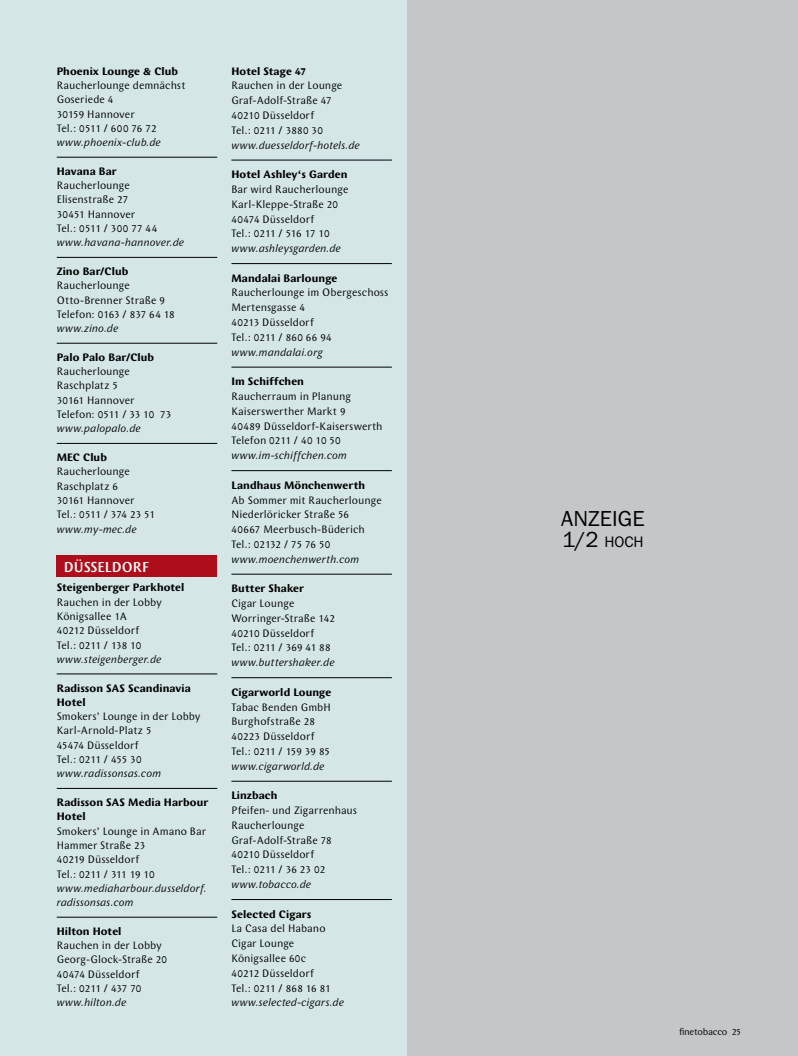
<style>
.page{position:relative;width:798px;height:1056px;background:#fff}
.page>*{position:absolute;margin:0;border:0;box-sizing:border-box;transform-origin:0 0}
.t1{font:22.5px "Franklin Gothic";color:#000}
.t2{font:15.75px "Franklin Gothic";color:#000}
.t3{font:500 15px "Wunderlich";color:#fff}
.t4{font:11.25px/14.8px "Wunderlich";color:#000}
.t5{font:italic 11.25px/14.2px "Wunderlich";letter-spacing:-.005em;color:#000}
.t6{font:700 11.25px/14.2px "Wunderlich";letter-spacing:.01em;color:#000}
.t7{font:10px "Wunderlich";color:#000}
.s1{font-size:22.5px}
</style>
<div class="page">
<div style="left:0;top:0;width:797px;height:1056px;background:#d4e7e6"></div>
<hr style="left:57px;top:157px;width:160px;height:1px;background:#000">
<hr style="left:57px;top:257px;width:160px;height:1px;background:#000">
<hr style="left:57px;top:343px;width:160px;height:1px;background:#000">
<hr style="left:57px;top:443px;width:160px;height:1px;background:#000">
<hr style="left:57px;top:674px;width:160px;height:1px;background:#000">
<hr style="left:57px;top:788px;width:160px;height:1px;background:#000">
<hr style="left:57px;top:917px;width:160px;height:1px;background:#000">
<div style="left:57px;top:555px;width:160px;height:22px;background:#ae0e1b"></div>
<hr style="left:231px;top:160px;width:161px;height:1px;background:#000">
<hr style="left:231px;top:263px;width:161px;height:1px;background:#000">
<hr style="left:231px;top:367px;width:161px;height:1px;background:#000">
<hr style="left:231px;top:470px;width:161px;height:1px;background:#000">
<hr style="left:231px;top:574px;width:161px;height:1px;background:#000">
<hr style="left:231px;top:677px;width:161px;height:1px;background:#000">
<hr style="left:231px;top:781px;width:161px;height:1px;background:#000">
<hr style="left:231px;top:899px;width:161px;height:1px;background:#000">
<div style="left:407px;top:0;width:390px;height:1056px;background:#c5c6c8"></div>
<p class="t6" style="left:57px;top:64px;width:123px">Phoenix Lounge &amp; Club</p>
<p class="t4" style="left:57px;top:78px;width:130px;line-height:14.2px">Raucherlounge demnächst<br>Goseriede 4<br>30159 Hannover<br>Tel.: 0511 / 600 76 72</p>
<p class="t5" style="left:57px;top:135px;width:106px">www.phoenix-club.de</p>
<p class="t6" style="left:57px;top:164px;width:61px">Havana Bar</p>
<p class="t4" style="left:57px;top:178px;width:102px;line-height:14.2px">Raucherlounge<br>Elisenstraße 27<br>30451 Hannover<br>Tel.: 0511 / 300 77 44</p>
<p class="t5" style="left:57px;top:236px;width:129px">www.havana-hannover.de</p>
<p class="t6" style="left:57px;top:264px;width:73px">Zino Bar/Club</p>
<p class="t4" style="left:57px;top:278px;width:119px;line-height:14.2px">Raucherlounge<br>Otto-Brenner Straße 9<br>Telefon: 0163 / 837 64 18</p>
<p class="t5" style="left:57px;top:321px;width:63px">www.zino.de</p>
<p class="t6" style="left:57px;top:350px;width:99px">Palo Palo Bar/Club</p>
<p class="t4" style="left:57px;top:364px;width:116px;line-height:14.2px">Raucherlounge<br>Raschplatz 5<br>30161 Hannover<br>Telefon: 0511 / 33 10 73</p>
<p class="t5" style="left:57px;top:422px;width:86px">www.palopalo.de</p>
<p class="t6" style="left:57px;top:450px;width:52px">MEC Club</p>
<p class="t4" style="left:57px;top:465px;width:100px;line-height:14.2px">Raucherlounge<br>Raschplatz 6<br>30161 Hannover<br>Tel.: 0511 / 374 23 51</p>
<p class="t5" style="left:57px;top:522px;width:82px">www.my-mec.de</p>
<h3 class="t3" style="left:64px;top:558px;width:86px">DÜSSELDORF</h3>
<p class="t6" style="left:57px;top:581px;width:129px">Steigenberger Parkhotel</p>
<p class="t4" style="left:57px;top:595px;width:107px;line-height:14.2px">Rauchen in der Lobby<br>Königsallee 1A<br>40212 D üsseldorf<br>Tel.: 0211 / 138 10</p>
<p class="t5" style="left:57px;top:652px;width:107px">www.steigenberger.de</p>
<p class="t6" style="left:57px;top:681px;width:136px">Radisson SAS Scandinavia<br>Hotel</p>
<p class="t4" style="left:57px;top:709px;width:145px;line-height:14.2px">Smokers’ Lounge in der Lobby<br>Karl-Arnold-Platz 5<br>45474 D üsseldorf<br>Tel.: 0211 / 455 30</p>
<p class="t5" style="left:57px;top:767px;width:106px">www.radissonsas.com</p>
<p class="t6" style="left:57px;top:795px;width:153px">Radisson SAS Media Harbour<br>Hotel</p>
<p class="t4" style="left:57px;top:824px;width:151px;line-height:14.2px">Smokers’ Lounge in Amano Bar<br>Hammer Straße 23<br>40219 D üsseldorf<br>Tel.: 0211 / 311 19 10</p>
<p class="t5" style="left:57px;top:881px;width:152px">www.mediaharbour.dusseldorf. radissonsas.com</p>
<p class="t6" style="left:57px;top:924px;width:66px">Hilton Hotel</p>
<p class="t4" style="left:57px;top:938px;width:112px;line-height:14.2px">Rauchen in der Lobby<br>Georg-Glock-Straße 20<br>40474 D üsseldorf<br>Tel.: 0211 / 437 70</p>
<p class="t5" style="left:57px;top:996px;width:71px">www.hilton.de</p>
<p class="t6" style="left:231px;top:64px;width:76px">Hotel Stage 47</p>
<p class="t4" style="left:231px;top:78px;width:112px">Rauchen in der Lounge<br>G raf-Adolf-Straße 47<br>40210 D üsseldorf<br>Tel.: 0211 / 3880 30</p>
<p class="t5" style="left:231px;top:138px;width:130px">www.duesseldorf-hotels.de</p>
<p class="t6" style="left:231px;top:167px;width:117px">Hotel Ashley‘s Garden</p>
<p class="t4" style="left:231px;top:182px;width:118px">Bar wird Raucherlounge<br>Karl-Kleppe-Straße 20<br>40474 D üsseldorf<br>Tel.: 0211 / 516 17 10</p>
<p class="t5" style="left:231px;top:241px;width:111px">www.ashleysgarden.de</p>
<p class="t6" style="left:231px;top:271px;width:107px">Mandalai Barlounge</p>
<p class="t4" style="left:231px;top:285px;width:158px">Raucherlounge im Obergeschoss<br>M ertensgasse 4<br>40213 D üsseldorf<br>Tel.: 0211 / 860 66 94</p>
<p class="t5" style="left:231px;top:345px;width:93px">www.mandalai.org</p>
<p class="t6" style="left:231px;top:374px;width:74px">Im Schiffchen</p>
<p class="t4" style="left:231px;top:389px;width:153px">Raucherraum in Planung<br>Kaiserswerther Markt 9<br>40489 D üsseldorf-Kaiserswerth<br>Telefon 0211 / 40 10 50</p>
<p class="t5" style="left:231px;top:448px;width:117px">www.im-schiffchen.com</p>
<p class="t6" style="left:231px;top:478px;width:135px">Landhaus Mönchenwerth</p>
<p class="t4" style="left:231px;top:492px;width:152px">Ab Sommer mit Raucherlounge<br>N iederlöricker Straße 56<br>40667 Meerbusch-Büderich<br>Tel.: 02132 / 75 76 50</p>
<p class="t5" style="left:231px;top:552px;width:130px">www.moenchenwerth.com</p>
<p class="t6" style="left:231px;top:581px;width:74px">Butter Shaker</p>
<p class="t4" style="left:231px;top:596px;width:105px">Cigar Lounge<br>Worringer-Straße 142<br>40210 D üsseldorf<br>Tel.: 0211 / 369 41 88</p>
<p class="t5" style="left:231px;top:655px;width:105px">www.buttershaker.de</p>
<p class="t6" style="left:231px;top:685px;width:101px">Cigarworld Lounge</p>
<p class="t4" style="left:231px;top:699px;width:100px">Tabac Benden G mbH<br>Burghofstraße 28<br>40223 D üsseldorf<br>Tel.: 0211 / 159 39 85</p>
<p class="t5" style="left:231px;top:759px;width:95px">www.cigarworld.de</p>
<p class="t6" style="left:231px;top:788px;width:48px">Linzbach</p>
<p class="t4" style="left:231px;top:803px;width:127px">Pfeifen- und Zigarrenhaus<br>Raucherlounge<br>G raf-Adolf-Straße 78<br>40210 D üsseldorf<br>Tel.: 0211 / 36 23 02</p>
<p class="t5" style="left:231px;top:877px;width:82px">www.tobacco.de</p>
<p class="t6" style="left:231px;top:907px;width:81px">Selected Cigars</p>
<p class="t4" style="left:231px;top:921px;width:101px">La Casa del Habano<br>Cigar Lounge<br>Königsallee 60c<br>40212 D üsseldorf<br>Tel.: 0211 / 868 16 81</p>
<p class="t5" style="left:231px;top:996px;width:114px">www.selected-cigars.de</p>
<h1 class="t1" style="left:560px;top:506px;width:85px">ANZEIGE</h1>
<h2 class="t2" style="left:562px;top:533px;width:83px"><span class="s1">1/2</span> hoch</h2>
<p class="t7" style="left:679px;top:1026px;width:64px">finetobacco 25</p>
</div>
